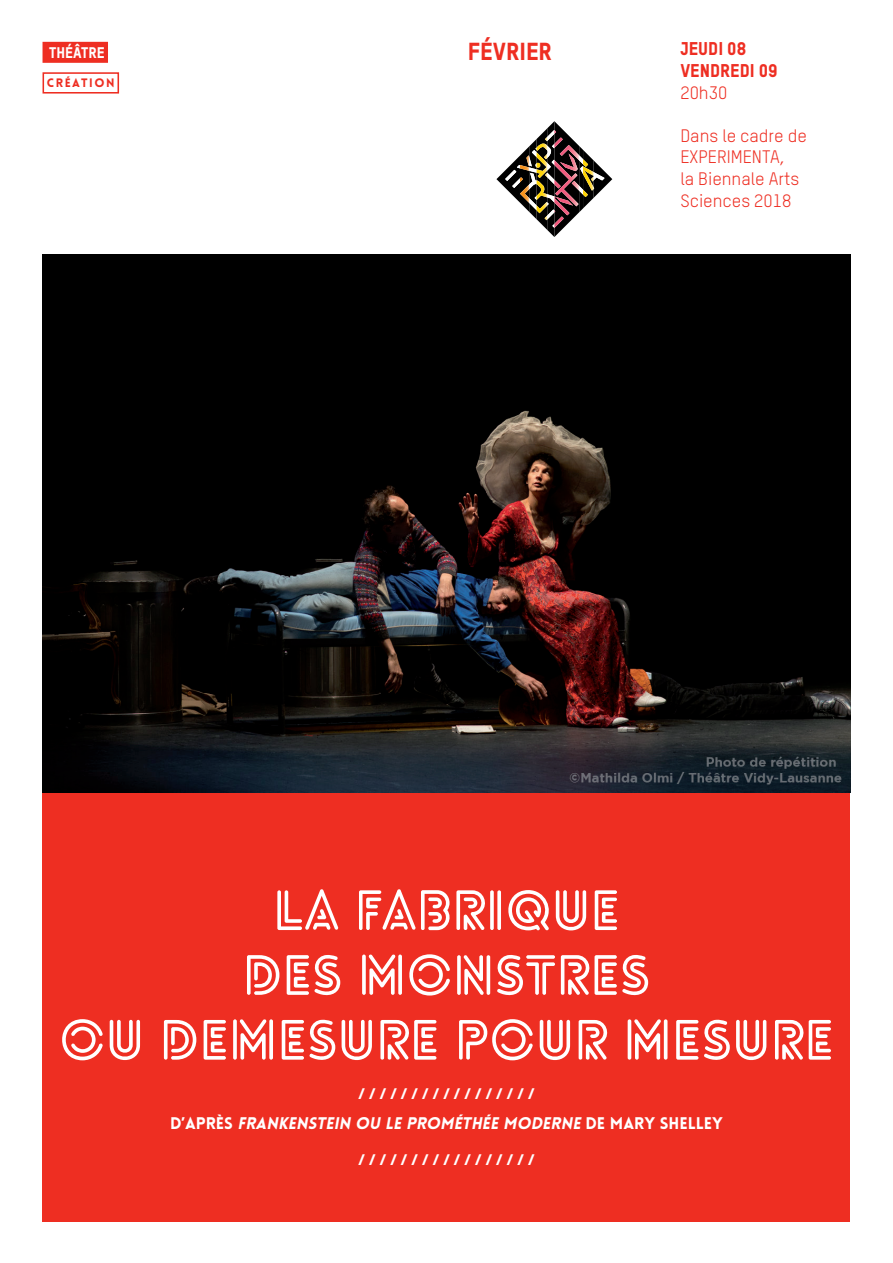
<style>
.page{position:relative;width:893px;height:1263px;background:#fff}
.page>*{position:absolute;margin:0;border:0;box-sizing:border-box;transform-origin:0 0}
.t1{font:700 54px/64.8px "Lovelo Line";color:#fff;text-align:center}
.t2{font:24px "TSTARPRO Headline";color:#ee2e22}
.t3{font:18px/21.6px "TSTARPRO";color:#ee2e22}
.t4{font:18px/21.6px "TSTARPRO Headline";color:#ee2e22}
.t5{font:italic 900 16.5px "Lovelo";color:#fff}
.t6{font:900 15px "Lovelo";color:#fff}
.t7{font:15px "TSTARPRO Headline";color:#fff}
.t8{font:900 12px "Lovelo";letter-spacing:.13em;color:#ee2e22}
.s1{font-style:normal}
</style>
<div class="page">
<div style="left:43px;top:254px;width:807px;height:967px;background:#ee2e22"></div>
<div style="left:43px;top:42px;width:65px;height:21px;background:#ee2e22"></div>
<img style="left:43px;top:254px;width:807px;height:539px">
<div style="left:43px;top:72px;width:76px;height:22px;border:2px solid #ee2e22"></div>
<svg style="left:496px;top:121px;width:116px;height:116px"></svg>
<p class="t7" style="left:49px;top:43px;width:57px">THÉÂTRE</p>
<h2 class="t2" style="left:468px;top:37px;width:86px">FÉVRIER</h2>
<p class="t4" style="left:680px;top:38px;width:99px">JEUDI 08<br>VENDREDI 09</p>
<p class="t3" style="left:680px;top:81px;width:49px">20h30</p>
<p class="t3" style="left:680px;top:124px;width:128px">Dans le cadre de<br>EXPERIMENTA,<br>la Biennale Arts<br>Sciences 2018</p>
<p class="t8" style="left:47px;top:76px;width:69px">CRÉATION</p>
<h1 class="t1" style="left:59px;top:878px;width:776px">LA FABRIQUE<br>DES MONSTRES<br>OU DEMESURE POUR MESURE</h1>
<p class="t6" style="left:359px;top:1084px;width:177px">/ / / / / / / / / / / / / / / / /</p>
<p class="t5" style="left:170px;top:1113px;width:554px"><span class="s1">D’A P R È S</span> FRANKENSTEIN OU LE PROMÉTHÉE MODERNE <span class="s1">DE M A RY S H E L L E Y</span></p>
<p class="t6" style="left:359px;top:1151px;width:177px">/ / / / / / / / / / / / / / / / /</p>
</div>
